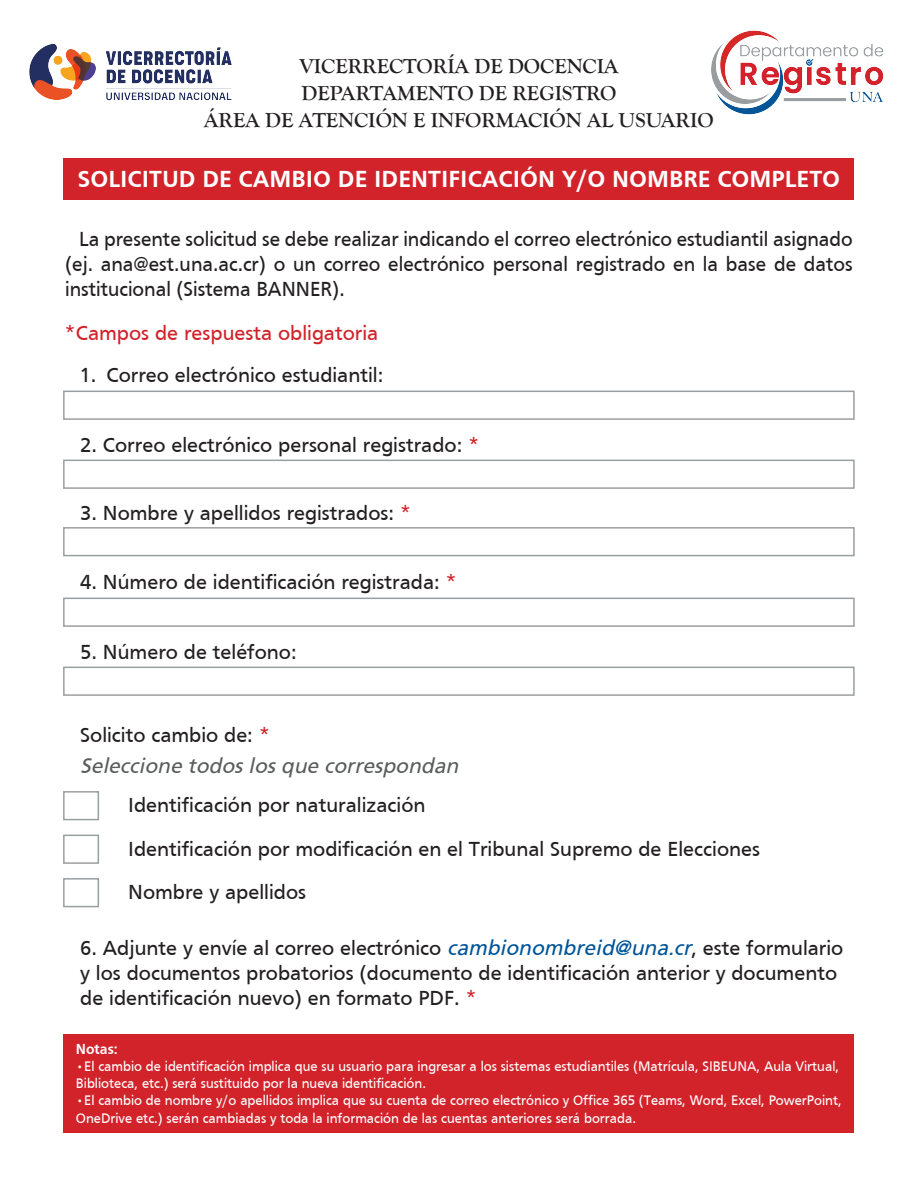
<style>
.page{position:relative;width:918px;height:1188px;background:#fff}
.page>*{position:absolute;margin:0;border:0;box-sizing:border-box;transform-origin:0 0}
.t1{font:700 24px "Frutiger";color:#fff}
.t2{font:21px/43.5px "Frutiger";color:#231f20}
.t3{font:21px/25.2px "Frutiger";color:#231f20;text-align:justify;scale:.96 1}
.t4{font:700 21px/27px "Goudy Old Style T";color:#231f20;text-align:center}
.t5{font:italic 21px "Frutiger FC";color:#5a5d5e}
.t6{font:21px "Frutiger";color:#d2222a}
.t7{font:700 15px "Frutiger";color:#fff;scale:.96 1}
.t8{font:14.25px/17.1px "Frutiger";color:#fff;scale:.96 1}
.s1{color:#d2222a}
.s2{font-family:"Frutiger FC";font-style:italic;color:#015499}
</style>
<div class="page">
<div style="left:64px;top:159px;width:790px;height:41px;background:#d2222a"></div>
<div style="left:63px;top:391px;width:792px;height:29px;border:2px solid #9b9ea0"></div>
<div style="left:63px;top:460px;width:792px;height:29px;border:2px solid #9b9ea0"></div>
<div style="left:63px;top:527px;width:792px;height:29px;border:2px solid #9b9ea0"></div>
<div style="left:63px;top:598px;width:792px;height:29px;border:2px solid #9b9ea0"></div>
<div style="left:63px;top:667px;width:792px;height:29px;border:2px solid #9b9ea0"></div>
<div style="left:63px;top:791px;width:36px;height:29px;border:2px solid #9b9ea0"></div>
<div style="left:63px;top:835px;width:36px;height:29px;border:2px solid #9b9ea0"></div>
<div style="left:63px;top:878px;width:36px;height:29px;border:2px solid #9b9ea0"></div>
<div style="left:64px;top:1035px;width:790px;height:98px;background:#d2222a"></div>
<img style="left:711px;top:30px;width:173px;height:85px">
<img style="left:29px;top:43px;width:203px;height:57px">
<p class="t4" style="left:204px;top:53px;width:511px">VICERRECTORÍA DE DOCENCIA<br>DEPARTAMENTO DE REGISTRO<br>ÁREA DE ATENCIÓN E INFORMACIÓN AL USUARIO</p>
<p class="t1" style="left:78px;top:165px;width:764px">SOLICITUD DE CAMBIO DE IDENTIFICACIÓN Y/O NOMBRE COMPLETO</p>
<p class="t3" style="left:65px;top:226px;width:822px;text-indent:14px">La presente solicitud se debe realizar indicando el correo electrónico estudiantil asignado (ej. ana@est.una.ac.cr) o un correo electrónico personal registrado en la base de datos institucional (Sistema BANNER).</p>
<p class="t6" style="left:65px;top:321px;width:315px">*Campos de respuesta obligatoria</p>
<p class="t2" style="left:80px;top:353px;width:305px">1. Correo electrónico estudiantil:</p>
<p class="t2" style="left:80px;top:423px;width:401px">2. Correo electrónico personal registrado: <span class="s1">*</span></p>
<p class="t2" style="left:80px;top:491px;width:332px">3. Nombre y apellidos registrados: <span class="s1">*</span></p>
<p class="t2" style="left:80px;top:560px;width:378px">4. Número de identificación registrada: <span class="s1">*</span></p>
<p class="t2" style="left:80px;top:630px;width:218px">5. Número de teléfono:</p>
<p class="t2" style="left:80px;top:713px;width:191px">Solicito cambio de: <span class="s1">*</span></p>
<p class="t5" style="left:80px;top:753px;width:380px">Seleccione todos los que correspondan</p>
<p class="t2" style="left:128px;top:783px;width:633px">Identificación por naturalización<br>Identificación por modificación en el Tribunal Supremo de Elecciones<br>Nombre y apellidos</p>
<p class="t2" style="left:80px;top:935px;width:765px;line-height:25.2px">6. Adjunte y envíe al correo electrónico <span class="s2">cambionombreid@una.cr</span>, este formulario y los documentos probatorios (documento de identificación anterior y documento de identificación nuevo) en formato PDF. <span class="s1">*</span></p>
<p class="t7" style="left:76px;top:1040px;width:45px">Notas:</p>
<p class="t8" style="left:76px;top:1057px;width:797px">•El cambio de identificación implica que su usuario para ingresar a los sistemas estudiantiles (Matrícula, SIBEUNA, Aula Virtual,<br>Biblioteca, etc.) será sustituido por la nueva identificación.</p>
<p class="t8" style="left:76px;top:1091px;width:799px;line-height:18px">•El cambio de nombre y/o apellidos implica que su cuenta de correo electrónico y Office 365 (Teams, Word, Excel, PowerPoint,<br>OneDrive etc.) serán cambiadas y toda la información de las cuentas anteriores será borrada.</p>
</div>
